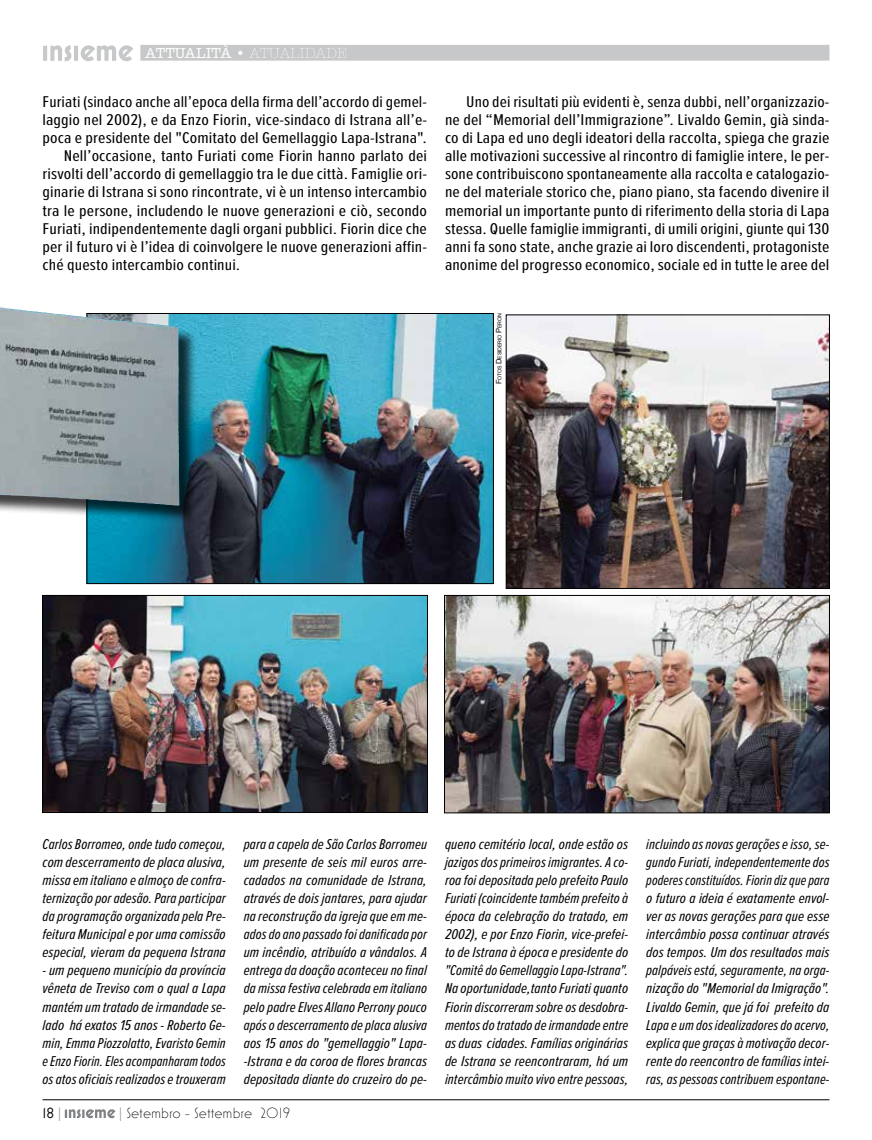
<style>
.page{position:relative;width:872px;height:1140px;background:#fff}
.page>*{position:absolute;margin:0;border:0;box-sizing:border-box;transform-origin:0 0}
.t1{font:16.2px/18.1px "Proxima Nova Ex Cn";letter-spacing:.005em;color:#000;text-align:justify;scale:1.19 1}
.t2{font:16.2px "Proxima Nova Ex Cn";letter-spacing:.005em;color:#000;scale:1.21 1}
.t3{font:16.2px "Proxima Nova Ex Cn";letter-spacing:.005em;color:#000;scale:1.18 1}
.t4{font:300 15px "Mostra Nuova";color:#000}
.t5{font:300 15px "American Typewriter";color:#fff}
.t6{font:15px "Mostra Nuova";color:#000}
.t7{font:italic 14.85px/18.1px "Proxima Nova Ex Cn";letter-spacing:.005em;color:#000;text-align:justify;scale:1.09 1}
.t8{font:italic 14.85px/18.1px "Proxima Nova Ex Cn";letter-spacing:.005em;color:#000;text-align:justify;scale:1.05 1}
.t9{font:italic 14.85px/18.1px "Proxima Nova Ex Cn";letter-spacing:.005em;color:#000;text-align:justify;scale:1.07 1}
.t10{font:italic 14.85px/18.1px "Proxima Nova Ex Cn";letter-spacing:.005em;color:#000;text-align:justify;scale:1.06 1}
.t11{font:5.25px "Arial";letter-spacing:-.035em;color:#000}
.s1{font-weight:400}
.s2{font-weight:700}
.s3{font-size:7.5px}
.s4{font-family:"Times New Roman";color:#808285}
.s5{font-family:"Times New Roman";font-weight:400;color:#808285}
</style>
<div class="page">
<div style="left:140px;top:45px;width:689px;height:16px;background:#c7c8ca"></div>
<svg style="left:43px;top:45px;width:90px;height:16px"></svg>
<svg style="left:65px;top:1109px;width:50px;height:9px"></svg>
<hr style="left:43px;top:1099px;width:786px;height:1px;background:#000">
<img style="left:89px;top:315px;width:402px;height:267px">
<div style="left:0;top:308px;width:198px;height:216px;background:#000;opacity:.75"></div>
<img style="left:0;top:307px;width:179px;height:198px">
<img style="left:44px;top:597px;width:382px;height:213px">
<div style="left:42px;top:595px;width:386px;height:217px;border:1px solid #000"></div>
<img style="left:446px;top:597px;width:381px;height:214px">
<div style="left:444px;top:595px;width:385px;height:218px;border:1px solid #000"></div>
<img style="left:508px;top:317px;width:319px;height:269px">
<div style="left:506px;top:315px;width:323px;height:273px;border:1px solid #000"></div>
<p class="t5" style="left:145px;top:42px;width:203px"><span class="s1">ATTUALITÀ</span> <span class="s2">•</span> ATUALIDADE</p>
<p class="t3" style="left:43px;top:90px;width:327px">Furiati (sindaco anche all’epoca della firma dell’accordo di gemel-</p>
<p class="t2" style="left:43px;top:108px;width:319px">laggio nel 2002), e da Enzo Fiorin, vice-sindaco di Istrana all’e-</p>
<p class="t2" style="left:43px;top:126px;width:319px">poca e presidente del "Comitato del Gemellaggio Lapa-Istrana".</p>
<p class="t2" style="left:64px;top:144px;width:302px">Nell’occasione, tanto Furiati come Fiorin hanno parlato dei</p>
<p class="t2" style="left:43px;top:162px;width:319px">risvolti dell’accordo di gemellaggio tra le due città. Famiglie ori-</p>
<p class="t2" style="left:43px;top:180px;width:319px">ginarie di Istrana si sono rincontrate, vi è un intenso intercambio</p>
<p class="t2" style="left:43px;top:198px;width:319px">tra le persone, includendo le nuove generazioni e ciò, secondo</p>
<p class="t2" style="left:43px;top:216px;width:319px">Furiati, indipendentemente dagli organi pubblici. Fiorin dice che</p>
<p class="t2" style="left:43px;top:234px;width:319px">per il futuro vi è l’idea di coinvolgere le nuove generazioni affin-</p>
<p class="t2" style="left:43px;top:253px;width:165px">ché questo intercambio continui.</p>
<p class="t1" style="left:445px;top:92px;width:325px;text-indent:21px">Uno dei risultati più evidenti è, senza dubbi, nell’organizzazio&shy;ne del “Memorial dell’Immigrazione”. Livaldo Gemin, già sinda&shy;co di Lapa ed uno degli ideatori della raccolta, spiega che grazie alle motivazioni successive al rincontro di famiglie intere, le per&shy;sone contribuiscono spontaneamente alla raccolta e catalogazio&shy;ne del materiale storico che, piano piano, sta facendo divenire il memorial un importante punto di riferimento della storia di Lapa stessa. Quelle famiglie immigranti, di umili origini, giunte qui 130 anni fa sono state, anche grazie ai loro discendenti, protagoniste anonime del progresso economico, sociale ed in tutte le aree del</p>
<p class="t11" style="left:496px;top:384px;width:72px;rotate:-90deg"><span class="s3">F</span>otos <span class="s3">D</span>esiderio <span class="s3">P</span>eron</p>
<p class="t10" style="left:43px;top:834px;width:174px">Carlos Borromeo, onde tudo começou, com descerramento de placa alusiva, missa em italiano e almoço de confra&shy;ternização por adesão.Para participar da programação organizada pela Pre&shy;feitura Municipal e por uma comissão especial, vieram da pequena Istrana</p>
<p class="t7" style="left:43px;top:960px;width:170px">- um pequeno município da província vêneta de Treviso com o qual a Lapa mantém um tratado de irmandade se&shy;lado há exatos 15 anos - Roberto Ge&shy;min, Emma Piozzolatto, Evaristo Gemin e Enzo Fiorin. Eles acompanharam todos os atos oficiais realizados e trouxeram</p>
<p class="t9" style="left:244px;top:834px;width:173px">para a capela de São Carlos Borromeu um presente de seis mil euros arre&shy;cadados na comunidade de Istrana, através de dois jantares, para ajudar na reconstrução da igreja que em me&shy;ados do ano passado foi danificada por um incêndio, atribuído a vândalos. A entrega da doação aconteceu no final da missa festiva celebrada em italiano pelo padre Elves Allano Perrony pouco após o descerramento de placa alusiva aos 15 anos do "gemellaggio" Lapa--Istrana e da coroa de flores brancas depositada diante do cruzeiro do pe-</p>
<p class="t7" style="left:445px;top:834px;width:170px">queno cemitério local, onde estão os jazigos dos primeiros imigrantes. A co&shy;roa foi depositada pelo prefeito Paulo Furiati (coincidente também prefeito à época da celebração do tratado, em 2002), e por Enzo Fiorin, vice-prefei&shy;to de Istrana à época e presidente do "Comitê do Gemellaggio Lapa-Istrana".<br>Na oportunidade,tanto Furiati quanto Fiorin discorreram sobre os desdobra&shy;mentos do tratado de irmandade entre as duas cidades. Famílias originárias de Istrana se reencontraram, há um intercâmbio muito vivo entre pessoas,</p>
<p class="t8" style="left:646px;top:834px;width:176px">incluindo as novas gerações e isso, se&shy;gundo Furiati, independentemente dos poderes constituídos. Fiorin diz que para o futuro a ideia é exatamente envol&shy;ver as novas gerações para que esse intercâmbio possa continuar através dos tempos. Um dos resultados mais palpáveis está, seguramente, na orga&shy;nização do "Memorial da Imigração".<br>Livaldo Gemin, que já foi prefeito da Lapa e um dos idealizadores do acervo, explica que graças à motivação decor&shy;rente do reencontro de famílias intei&shy;ras, as pessoas contribuem espontane-</p>
<p class="t6" style="left:43px;top:1104px;width:20px">18 <span class="s4">|</span></p>
<p class="t4" style="left:119px;top:1104px;width:173px"><span class="s5">|</span> Setembro - Settembre 2019</p>
</div>
